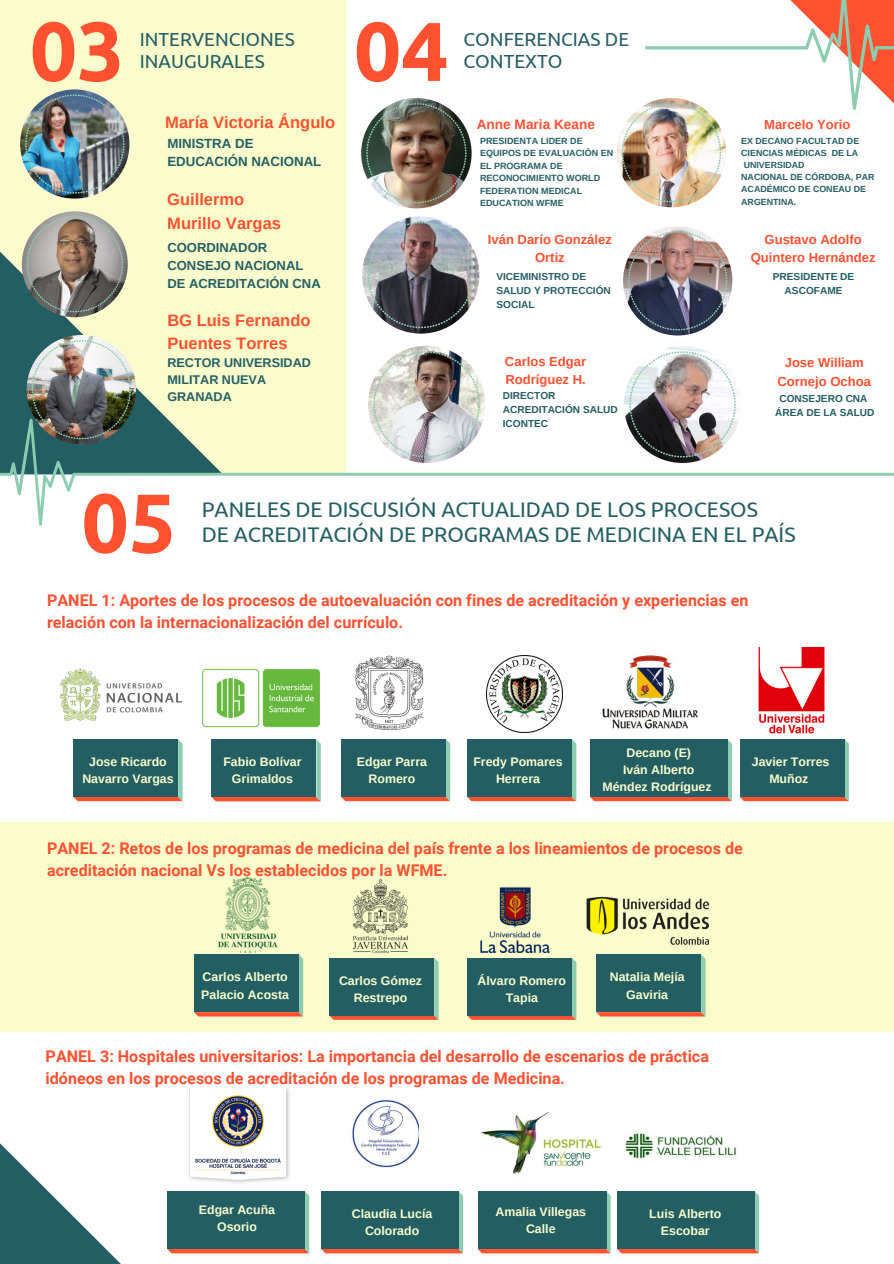
<style>
.page{position:relative;width:894px;height:1264px;background:#fff}
.page>*{position:absolute;margin:0;border:0;box-sizing:border-box;transform-origin:0 0}
.t1{font:700 83.4px "Ubuntu";color:#ff502f}
.t2{font:700 83.25px "Ubuntu";color:#ff502f}
.t3{font:21.15px "Ubuntu";color:#225e64}
.t4{font:18.9px "Ubuntu";color:#225e64}
.t5{font:700 16.5px/23.1px "Arimo";color:#ff502f}
.t6{font:700 16.2px/21.9px "Roboto";color:#ff502f}
.t7{font:700 13.65px "Arimo";color:#ff502f}
.t8{font:700 13.2px/18.3px "Arimo";color:#225e64}
.t9{font:700 13.05px/18.3px "Arimo";color:#ff502f;text-align:center}
.t10{font:700 13.05px/17.9px "Arimo";color:#225e64}
.t11{font:700 12.6px/17.4px "Arimo";color:#225e64}
.t12{font:700 12.3px/17.2px "Arimo";color:#fafdcb;text-align:center}
.t13{font:700 10.2px/14px "Arimo";color:#225e64;text-align:center}
.t14{font:700 10.05px/14px "Arimo";color:#225e64}
.t15{font:700 9px/12.5px "Arimo";color:#225e64}
.t16{font:700 8.85px/12.1px "Arimo";color:#225e64}
</style>
<div class="page">
<div style="left:0;top:0;width:346px;height:472px;background:#fafdcb"></div>
<img style="left:361px;top:98px;width:110px;height:110px;border-radius:50%">
<img style="left:366px;top:103px;width:100px;height:100px">
<div style="left:0;top:822px;width:893px;height:209px;background:#fafdcb"></div>
<img style="left:59px;top:668px;width:123px;height:53px">
<img style="left:218px;top:878px;width:60px;height:74px">
<img style="left:352px;top:878px;width:57px;height:76px">
<svg style="left:0;top:90px;width:167px;height:328px"></svg>
<svg style="left:194px;top:955px;width:109px;height:61px"></svg>
<div style="left:194px;top:954px;width:105px;height:58px;background:#225e64"></div>
<svg style="left:467px;top:739px;width:109px;height:62px"></svg>
<div style="left:467px;top:739px;width:104px;height:57px;background:#225e64"></div>
<svg style="left:329px;top:958px;width:109px;height:61px"></svg>
<div style="left:329px;top:957px;width:105px;height:58px;background:#225e64"></div>
<svg style="left:211px;top:739px;width:110px;height:62px"></svg>
<div style="left:211px;top:739px;width:105px;height:58px;background:#225e64"></div>
<img style="left:480px;top:887px;width:69px;height:65px">
<svg style="left:467px;top:958px;width:109px;height:61px"></svg>
<div style="left:467px;top:957px;width:105px;height:58px;background:#225e64"></div>
<svg style="left:740px;top:739px;width:108px;height:62px"></svg>
<div style="left:739px;top:739px;width:105px;height:57px;background:#225e64"></div>
<svg style="left:341px;top:739px;width:109px;height:62px"></svg>
<div style="left:341px;top:739px;width:105px;height:57px;background:#225e64"></div>
<svg style="left:596px;top:955px;width:109px;height:61px"></svg>
<div style="left:596px;top:954px;width:105px;height:58px;background:#225e64"></div>
<img style="left:201px;top:668px;width:119px;height:60px">
<img style="left:486px;top:655px;width:76px;height:77px">
<img style="left:355px;top:655px;width:69px;height:76px">
<img style="left:758px;top:647px;width:67px;height:86px">
<img style="left:586px;top:896px;width:124px;height:49px">
<img style="left:20px;top:89px;width:109px;height:110px;border-radius:50%">
<img style="left:25px;top:94px;width:99px;height:100px">
<img style="left:22px;top:211px;width:106px;height:106px;border-radius:50%">
<svg style="left:27px;top:216px;width:96px;height:96px;background:#928d83"></svg>
<img style="left:623px;top:226px;width:109px;height:109px;border-radius:50%">
<img style="left:628px;top:231px;width:99px;height:99px">
<img style="left:362px;top:216px;width:117px;height:117px;border-radius:50%">
<img style="left:367px;top:222px;width:107px;height:106px">
<img style="left:623px;top:346px;width:118px;height:117px;border-radius:50%">
<img style="left:629px;top:351px;width:106px;height:67px">
<svg style="left:0;top:418px;width:893px;height:107px"></svg>
<img style="left:610px;top:1132px;width:150px;height:71px">
<svg style="left:478px;top:1191px;width:132px;height:62px"></svg>
<div style="left:477px;top:1191px;width:129px;height:57px;background:#225e64"></div>
<img style="left:480px;top:1112px;width:122px;height:62px">
<svg style="left:590px;top:739px;width:141px;height:62px"></svg>
<div style="left:589px;top:739px;width:138px;height:57px;background:#225e64"></div>
<img style="left:602px;top:655px;width:96px;height:74px">
<svg style="left:0;top:1031px;width:197px;height:232px"></svg>
<img style="left:616px;top:98px;width:110px;height:109px;border-radius:50%">
<svg style="left:621px;top:0;width:272px;height:202px"></svg>
<svg style="left:73px;top:739px;width:109px;height:62px"></svg>
<div style="left:73px;top:739px;width:105px;height:57px;background:#225e64"></div>
<svg style="left:321px;top:1191px;width:142px;height:62px"></svg>
<div style="left:321px;top:1191px;width:137px;height:57px;background:#225e64"></div>
<svg style="left:617px;top:1191px;width:141px;height:62px"></svg>
<div style="left:617px;top:1191px;width:137px;height:57px;background:#225e64"></div>
<svg style="left:167px;top:1192px;width:142px;height:61px"></svg>
<div style="left:167px;top:1191px;width:138px;height:57px;background:#225e64"></div>
<img style="left:352px;top:1100px;width:66px;height:68px">
<img style="left:27px;top:335px;width:109px;height:109px;border-radius:50%">
<img style="left:32px;top:340px;width:99px;height:99px">
<img style="left:368px;top:346px;width:117px;height:117px;border-radius:50%">
<img style="left:373px;top:351px;width:106px;height:106px">
<img style="left:180px;top:1088px;width:110px;height:96px">
<h1 class="t1" style="left:30px;top:3px;width:96px">03</h1>
<p class="t4" style="left:140px;top:28px;width:156px">INTERVENCIONES</p>
<p class="t4" style="left:140px;top:50px;width:126px">INAUGURALES</p>
<p class="t5" style="left:165px;top:111px;width:171px">María Victoria Ángulo</p>
<p class="t8" style="left:167px;top:134px;width:155px">MINISTRA DE<br>EDUCACIÓN NACIONAL</p>
<p class="t5" style="left:167px;top:188px;width:115px">Guillermo<br>Murillo Vargas</p>
<p class="t10" style="left:167px;top:239px;width:155px">COORDINADOR<br>CONSEJO NACIONAL<br>DE ACREDITACIÓN CNA</p>
<p class="t5" style="left:167px;top:308px;width:145px">BG Luis Fernando<br>Puentes Torres</p>
<p class="t11" style="left:167px;top:353px;width:145px">RECTOR UNIVERSIDAD<br>MILITAR NUEVA<br>GRANADA</p>
<h2 class="t2" style="left:354px;top:3px;width:96px">04</h2>
<p class="t4" style="left:463px;top:28px;width:167px">CONFERENCIAS DE</p>
<p class="t4" style="left:463px;top:51px;width:101px">CONTEXTO</p>
<p class="t7" style="left:476px;top:117px;width:120px">Anne Maria Keane</p>
<p class="t15" style="left:480px;top:134px;width:135px">PRESIDENTA LIDER DE<br>EQUIPOS DE EVALUACIÒN EN<br>EL PROGRAMA DE<br>RECONOCIMIENTO WORLD<br>FEDERATION MEDICAL<br>EDUCATION WFME</p>
<p class="t9" style="left:487px;top:230px;width:125px">Iván Darío González<br>Ortiz</p>
<p class="t14" style="left:496px;top:269px;width:116px">VICEMINISTRO DE<br>SALUD Y PROTECCIÓN<br>SOCIAL</p>
<p class="t9" style="left:505px;top:352px;width:83px;text-align:left">Carlos Edgar<br>Rodríguez H.</p>
<p class="t14" style="left:502px;top:389px;width:116px">DIRECTOR<br>ACREDITACIÓN SALUD<br>ICONTEC</p>
<p class="t9" style="left:763px;top:116px;width:88px">Marcelo Yorio</p>
<p class="t16" style="left:741px;top:135px;width:135px">EX DECANO FACULTAD DE<br>CIENCIAS MÉDICAS DE LA<br>UNIVERSIDAD<br>NACIONAL DE CÓRDOBA, PAR<br>ACADÉMICO DE CONEAU DE<br>ARGENTINA.</p>
<p class="t9" style="left:750px;top:230px;width:126px">Gustavo Adolfo<br>Quintero Hernández</p>
<p class="t13" style="left:772px;top:269px;width:83px">PRESIDENTE DE<br>ASCOFAME</p>
<p class="t9" style="left:777px;top:354px;width:95px">Jose William<br>Cornejo Ochoa</p>
<p class="t14" style="left:775px;top:392px;width:101px;text-align:center">CONSEJERO CNA<br>ÁREA DE LA SALUD</p>
<h2 class="t2" style="left:81px;top:475px;width:96px">05</h2>
<h3 class="t3" style="left:202px;top:497px;width:557px">PANELES DE DISCUSIÓN ACTUALIDAD DE LOS PROCESOS</h3>
<h3 class="t3" style="left:202px;top:522px;width:595px">DE ACREDITACIÓN DE PROGRAMAS DE MEDICINA EN EL PAÍS</h3>
<p class="t6" style="left:47px;top:590px;width:702px">PANEL 1: Aportes de los procesos de autoevaluación con fines de acreditación y experiencias en relación con la internacionalización del currículo.</p>
<p class="t12" style="left:82px;top:753px;width:93px">Jose Ricardo<br>Navarro Vargas</p>
<p class="t12" style="left:223px;top:753px;width:80px">Fabio Bolívar<br>Grimaldos</p>
<p class="t12" style="left:357px;top:753px;width:72px">Edgar Parra<br>Romero</p>
<p class="t12" style="left:473px;top:753px;width:91px">Fredy Pomares<br>Herrera</p>
<p class="t12" style="left:602px;top:743px;width:111px">Decano (E)<br>Iván Alberto<br>Méndez Rodríguez</p>
<p class="t12" style="left:751px;top:753px;width:79px">Javier Torres<br>Muñoz</p>
<p class="t6" style="left:47px;top:837px;width:697px">PANEL 2: Retos de los programas de medicina del país frente a los lineamientos de procesos de acreditación nacional Vs los establecidos por la WFME.</p>
<p class="t12" style="left:201px;top:968px;width:89px;text-align:left">Carlos Alberto<br>Palacio Acosta</p>
<p class="t12" style="left:339px;top:971px;width:85px">Carlos Gómez<br>Restrepo</p>
<p class="t12" style="left:477px;top:971px;width:90px">Álvaro Romero<br>Tapia</p>
<p class="t12" style="left:609px;top:968px;width:76px">Natalia Mejía<br>Gaviria</p>
<p class="t6" style="left:46px;top:1045px;width:664px">PANEL 3: Hospitales universitarios: La importancia del desarrollo de escenarios de práctica idóneos en los procesos de acreditación de los programas de Medicina.</p>
<p class="t12" style="left:199px;top:1200px;width:78px">Edgar Acuña<br>Osorio</p>
<p class="t12" style="left:495px;top:1202px;width:92px">Amalia Villegas<br>Calle</p>
<p class="t12" style="left:352px;top:1205px;width:82px">Claudia Lucía<br>Colorado</p>
<p class="t12" style="left:649px;top:1205px;width:74px">Luis Alberto<br>Escobar</p>
</div>
